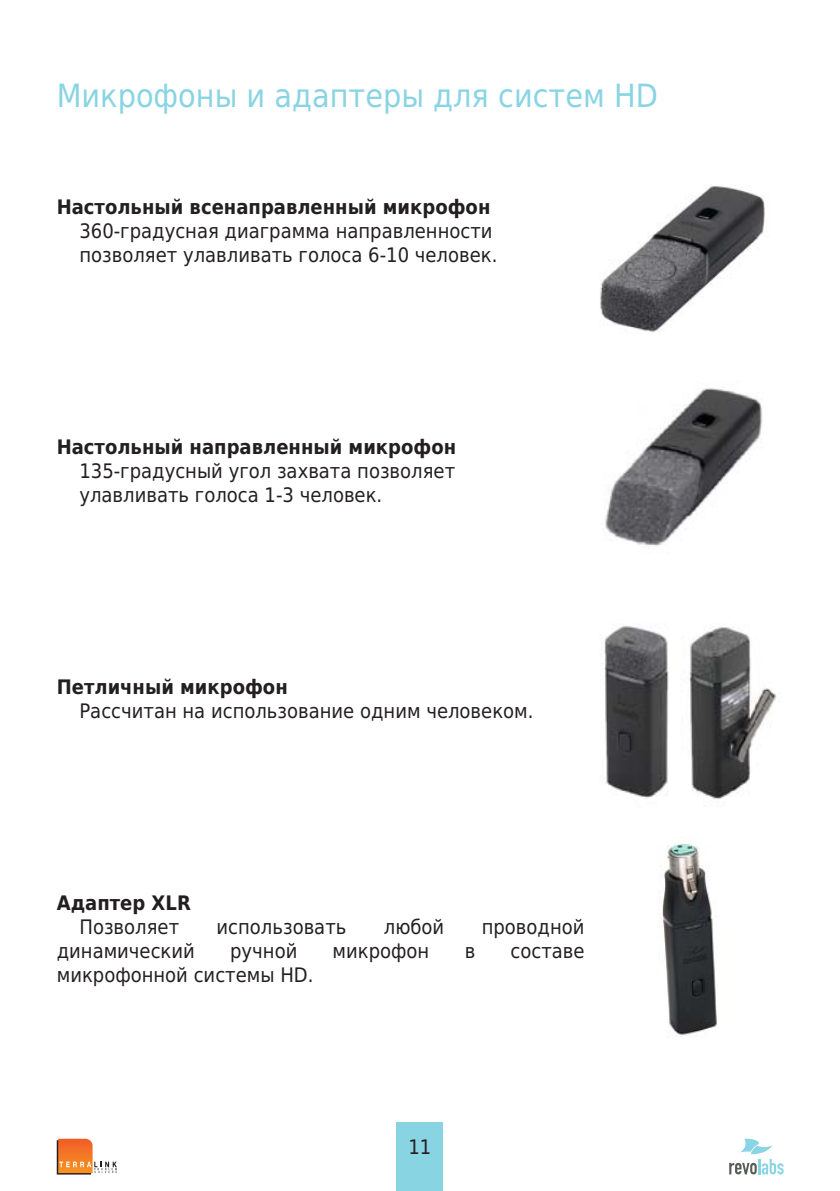
<style>
.page{position:relative;width:840px;height:1191px;background:#fff}
.page>*{position:absolute;margin:0;border:0;box-sizing:border-box;transform-origin:0 0}
.t1{font:32px "DejaVu Sans Condensed";color:#89d4e3}
.t2{font:20px/24px "DejaVu Sans Condensed";color:#231f20}
.t3{font:700 20px "DejaVu Sans Condensed";color:#231f20}
</style>
<div class="page">
<div style="left:396px;top:1123px;width:47px;height:68px;background:#89d4e3"></div>
<svg style="left:57px;top:1138px;width:60px;height:36px"></svg>
<svg style="left:729px;top:1138px;width:54px;height:36px"></svg>
<img style="left:600px;top:185px;width:165px;height:147px">
<img style="left:605px;top:388px;width:157px;height:158px">
<img style="left:604px;top:626px;width:173px;height:173px">
<img style="left:659px;top:843px;width:59px;height:194px">
<h1 class="t1" style="left:57px;top:69px;width:602px">Микрофоны и адаптеры для систем HD</h1>
<p class="t3" style="left:57px;top:190px;width:435px">Настольный всенаправленный микрофон</p>
<p class="t2" style="left:79px;top:218px;width:419px">360-градусная диаграмма направленности позволяет улавливать голоса 6-10 человек.</p>
<p class="t3" style="left:57px;top:430px;width:400px">Настольный направленный микрофон</p>
<p class="t2" style="left:79px;top:458px;width:377px">135-градусный угол захвата позволяет улавливать голоса 1-3 человек.</p>
<p class="t3" style="left:57px;top:670px;width:232px">Петличный микрофон</p>
<p class="t2" style="left:79px;top:698px;width:455px">Рассчитан на использование одним человеком.</p>
<p class="t3" style="left:57px;top:886px;width:136px">Адаптер XLR</p>
<p class="t2" style="left:79px;top:914px;width:101px">Позволяет</p>
<p class="t2" style="left:216px;top:914px;width:131px">использовать</p>
<p class="t2" style="left:383px;top:914px;width:62px">любой</p>
<p class="t2" style="left:481px;top:914px;width:104px">проводной</p>
<p class="t2" style="left:57px;top:938px;width:139px">динамический</p>
<p class="t2" style="left:230px;top:938px;width:69px">ручной</p>
<p class="t2" style="left:332px;top:938px;width:98px">микрофон</p>
<p class="t2" style="left:464px;top:938px;width:12px">в</p>
<p class="t2" style="left:510px;top:938px;width:75px">составе</p>
<p class="t2" style="left:57px;top:962px;width:258px">микрофонной системы HD.</p>
<p class="t2" style="left:408px;top:1134px;width:24px">11</p>
</div>
